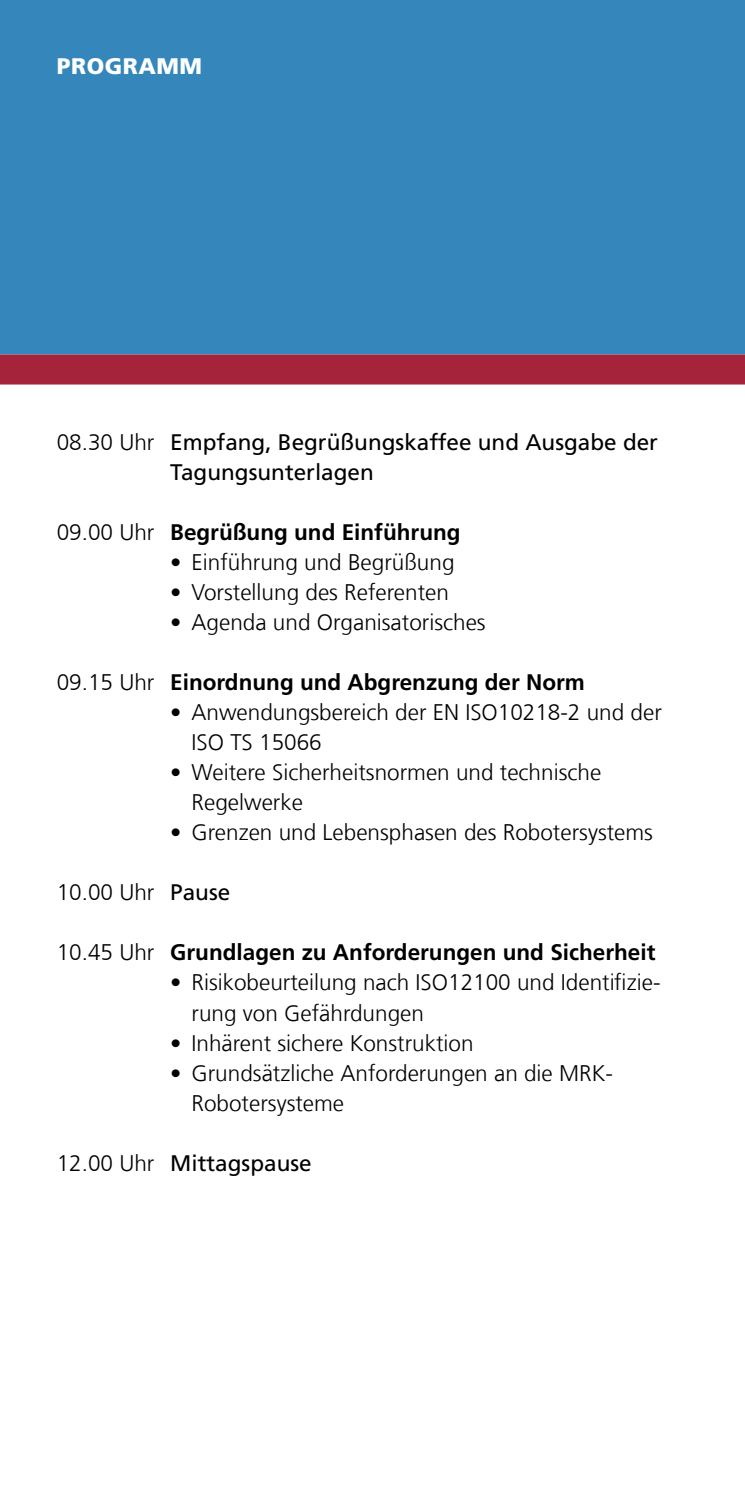
<style>
.page{position:relative;width:745px;height:1489px;background:#fff}
.page>*{position:absolute;margin:0;border:0;box-sizing:border-box;transform-origin:0 0}
.t1{font:300 22.5px/30px "Frutiger LT Com";color:#000}
.t2{font:700 22.5px "Frutiger LT Com";color:#000}
.t3{font:22.5px/30px "Frutiger LT Com";color:#000}
.t4{font:900 22.5px "Frutiger LT Com";letter-spacing:.025em;color:#fff}
.s1{font-weight:300}
.s2{font-weight:400}
</style>
<div class="page">
<div style="left:0;top:0;width:744px;height:354px;background:#3587bb"></div>
<div style="left:0;top:354px;width:744px;height:30px;background:#a5243b"></div>
<p class="t4" style="left:57px;top:52px;width:147px">PROGRAMM</p>
<p class="t3" style="left:170px;top:427px;width:489px;text-indent:-113px"><span class="s1">08.30 Uhr</span> Empfang, Begrüßungskaffee und Ausgabe der<br>Tagungsunterlagen</p>
<p class="t2" style="left:57px;top:519px;width:405px"><span class="s1">09.00 Uhr</span> Begrüßung und Einführung</p>
<p class="t1" style="left:170px;top:547px;width:285px">• Einführung und Begrüßung</p>
<p class="t1" style="left:170px;top:577px;width:280px">• Vorstellung des Referenten</p>
<p class="t1" style="left:170px;top:607px;width:317px">• Agenda und Organisatorisches</p>
<p class="t2" style="left:57px;top:669px;width:529px"><span class="s1">09.15 Uhr</span> Einordnung und Abgrenzung der Norm</p>
<p class="t1" style="left:191px;top:697px;width:471px;text-indent:-21px">• Anwendungsbereich der EN ISO10218-2 und der<br>ISO TS 15066</p>
<p class="t1" style="left:191px;top:757px;width:411px;text-indent:-21px">• Weitere Sicherheitsnormen und technische<br>Regelwerke</p>
<p class="t1" style="left:170px;top:817px;width:484px">• Grenzen und Lebensphasen des Robotersystems</p>
<p class="t1" style="left:57px;top:877px;width:175px">10.00 Uhr <span class="s2">Pause</span></p>
<p class="t2" style="left:57px;top:939px;width:600px"><span class="s1">10.45 Uhr</span> Grundlagen zu Anforderungen und Sicherheit</p>
<p class="t1" style="left:191px;top:967px;width:470px;text-indent:-21px">• Risikobeurteilung nach ISO12100 und Identifizie&shy;rung von Gefährdungen</p>
<p class="t1" style="left:170px;top:1027px;width:304px">• Inhärent sichere Konstruktion</p>
<p class="t1" style="left:191px;top:1057px;width:422px;text-indent:-21px">• Grundsätzliche Anforderungen an die MRK-<br>Robotersysteme</p>
<p class="t3" style="left:57px;top:1147px;width:256px"><span class="s1">12.00 Uhr</span> Mittagspause</p>
</div>
